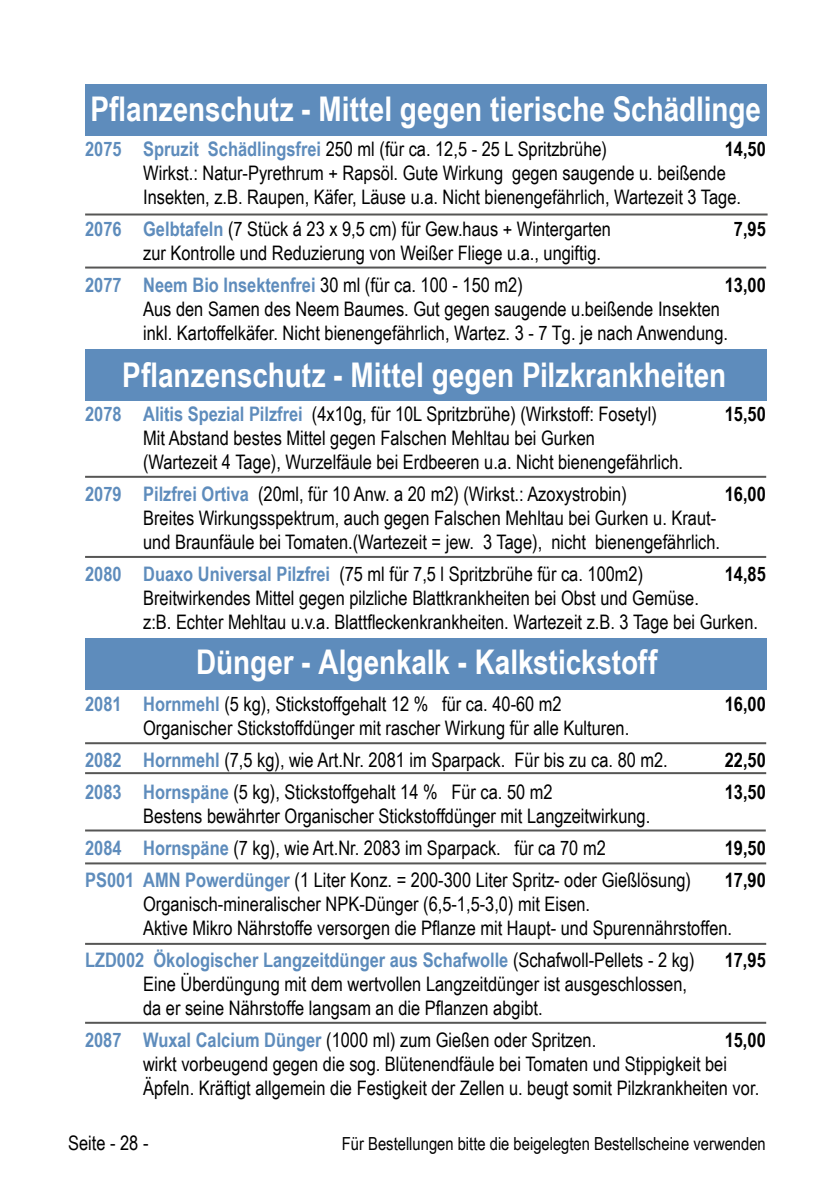
<style>
.page{position:relative;width:840px;height:1191px;background:#fff}
.page>*{position:absolute;margin:0;border:0;box-sizing:border-box;transform-origin:0 0}
.t1{font:700 34px "Arial Narrow";color:#fff}
.t2{font:20px/24px "Arial Narrow";color:#000}
.t3{font:700 20px "Arial Narrow";color:#5e8cbc}
.t4{font:700 20px "Arial Narrow";color:#000}
.t5{font:18px "Arial Narrow";color:#000}
.s1{font-weight:700;color:#5e8cbc}
.s2{font-weight:400;color:#000}
</style>
<div class="page">
<div style="left:85px;top:638px;width:680px;height:51px;background:#5e8cbc"></div>
<hr style="left:85px;top:1021px;width:680px;height:2px;background:#565655">
<hr style="left:85px;top:943px;width:680px;height:2px;background:#565655">
<hr style="left:85px;top:862px;width:680px;height:2px;background:#565655">
<div style="left:85px;top:85px;width:680px;height:51px;background:#5e8cbc"></div>
<hr style="left:85px;top:266px;width:680px;height:2px;background:#565655">
<div style="left:85px;top:349px;width:680px;height:51px;background:#5e8cbc"></div>
<hr style="left:85px;top:476px;width:680px;height:2px;background:#565655">
<hr style="left:85px;top:772px;width:680px;height:2px;background:#565655">
<hr style="left:85px;top:742px;width:680px;height:2px;background:#565655">
<hr style="left:85px;top:556px;width:680px;height:2px;background:#565655">
<hr style="left:85px;top:829px;width:680px;height:2px;background:#565655">
<hr style="left:85px;top:213px;width:682px;height:2px;background:#565655">
<h1 class="t1" style="left:90px;top:83px;width:672px">Pflanzenschutz - Mittel gegen tierische Schädlinge</h1>
<p class="t2" style="left:85px;top:136px;width:523px"><span class="s1">2075 Spruzit Schädlingsfrei</span> 250 ml (für ca. 12,5 - 25 L Spritzbrühe)</p>
<p class="t4" style="left:724px;top:134px;width:43px">14,50</p>
<p class="t2" style="left:143px;top:160px;width:599px">Wirkst.: Natur-Pyrethrum + Rapsöl. Gute Wirkung gegen saugende u. beißende<br>Insekten, z.B. Raupen, Käfer, Läuse u.a. Nicht bienengefährlich, Wartezeit 3 Tage.</p>
<p class="t2" style="left:85px;top:216px;width:527px"><span class="s1">2076 Gelbtafeln</span> (7 Stück á 23 x 9,5 cm) für Gew.haus + Wintergarten</p>
<p class="t4" style="left:733px;top:214px;width:33px">7,95</p>
<p class="t2" style="left:85px;top:236px;width:517px;line-height:32px;text-indent:58px">zur Kontrolle und Reduzierung von Weißer Fliege u.a., ungiftig.<br><span class="s1">2077 Neem Bio Insektenfrei</span> 30 ml (für ca. 100 - 150 m2)</p>
<p class="t4" style="left:724px;top:270px;width:43px">13,00</p>
<p class="t2" style="left:143px;top:296px;width:586px">Aus den Samen des Neem Baumes. Gut gegen saugende u.beißende Insekten inkl. Kartoffelkäfer. Nicht bienengefährlich, Wartez. 3 - 7 Tg. je nach Anwendung.</p>
<h1 class="t1" style="left:122px;top:349px;width:605px">Pflanzenschutz - Mittel gegen Pilzkrankheiten</h1>
<p class="t2" style="left:85px;top:401px;width:573px"><span class="s1">2078 Alitis Spezial Pilzfrei</span> (4x10g, für 10L Spritzbrühe) (Wirkstoff: Fosetyl)</p>
<p class="t4" style="left:724px;top:399px;width:43px">15,50</p>
<p class="t2" style="left:143px;top:425px;width:541px">Mit Abstand bestes Mittel gegen Falschen Mehltau bei Gurken<br>(Wartezeit 4 Tage), Wurzelfäule bei Erdbeeren u.a. Nicht bienengefährlich.</p>
<p class="t2" style="left:85px;top:481px;width:543px"><span class="s1">2079 Pilzfrei Ortiva</span> (20ml, für 10 Anw. a 20 m2) (Wirkst.: Azoxystrobin)</p>
<p class="t4" style="left:724px;top:479px;width:43px">16,00</p>
<p class="t2" style="left:143px;top:505px;width:578px">Breites Wirkungsspektrum, auch gegen Falschen Mehltau bei Gurken u. Kraut&shy;und Braunfäule bei Tomaten.(Wartezeit = jew. 3 Tage), nicht bienengefährlich.</p>
<p class="t2" style="left:85px;top:561px;width:559px"><span class="s1">2080 Duaxo Universal Pilzfrei</span> (75 ml für 7,5 l Spritzbrühe für ca. 100m2)</p>
<p class="t4" style="left:724px;top:559px;width:43px">14,85</p>
<p class="t2" style="left:143px;top:585px;width:616px">Breitwirkendes Mittel gegen pilzliche Blattkrankheiten bei Obst und Gemüse.<br>z:B. Echter Mehltau u.v.a. Blattfleckenkrankheiten. Wartezeit z.B. 3 Tage bei Gurken.</p>
<h1 class="t1" style="left:196px;top:636px;width:462px">Dünger - Algenkalk - Kalkstickstoff</h1>
<p class="t2" style="left:85px;top:691px;width:478px"><span class="s1">2081 Hornmehl</span> (5 kg), Stickstoffgehalt 12 % für ca. 40-60 m2</p>
<p class="t4" style="left:724px;top:688px;width:43px">16,00</p>
<p class="t2" style="left:85px;top:711px;width:584px;line-height:32px;text-indent:58px">Organischer Stickstoffdünger mit rascher Wirkung für alle Kulturen.<br><span class="s1">2082 Hornmehl</span> (7,5 kg), wie Art.Nr. 2081 im Sparpack. Für bis zu ca. 80 m2.</p>
<p class="t4" style="left:724px;top:744px;width:43px">22,50</p>
<p class="t2" style="left:85px;top:779px;width:469px"><span class="s1">2083 Hornspäne</span> (5 kg), Stickstoffgehalt 14 % Für ca. 50 m2</p>
<p class="t4" style="left:724px;top:776px;width:43px">13,50</p>
<p class="t2" style="left:85px;top:799px;width:566px;line-height:32px;text-indent:58px">Bestens bewährter Organischer Stickstoffdünger mit Langzeitwirkung.<br><span class="s1">2084 Hornspäne</span> (7 kg), wie Art.Nr. 2083 im Sparpack. für ca 70 m2</p>
<p class="t4" style="left:724px;top:832px;width:43px">19,50</p>
<p class="t2" style="left:85px;top:867px;width:607px"><span class="s1">PS001 AMN Powerdünger</span> (1 Liter Konz. = 200-300 Liter Spritz- oder Gießlösung)</p>
<p class="t4" style="left:724px;top:864px;width:43px">17,90</p>
<p class="t2" style="left:143px;top:891px;width:590px">Organisch-mineralischer NPK-Dünger (6,5-1,5-3,0) mit Eisen.<br>Aktive Mikro Nährstoffe versorgen die Pflanze mit Haupt- und Spurennährstoffen.</p>
<p class="t3" style="left:85px;top:944px;width:610px">LZD002 Ökologischer Langzeitdünger aus Schafwolle <span class="s2">(Schafwoll-Pellets - 2 kg)</span></p>
<p class="t4" style="left:724px;top:944px;width:43px">17,95</p>
<p class="t2" style="left:143px;top:971px;width:545px">Eine Überdüngung mit dem wertvollen Langzeitdünger ist ausgeschlossen, da er seine Nährstoffe langsam an die Pflanzen abgibt.</p>
<p class="t2" style="left:85px;top:1027px;width:512px"><span class="s1">2087 Wuxal Calcium Dünger</span> (1000 ml) zum Gießen oder Spritzen.</p>
<p class="t4" style="left:724px;top:1024px;width:43px">15,00</p>
<p class="t2" style="left:143px;top:1051px;width:617px">wirkt vorbeugend gegen die sog. Blütenendfäule bei Tomaten und Stippigkeit bei<br>Äpfeln. Kräftigt allgemein die Festigkeit der Zellen u. beugt somit Pilzkrankheiten vor.</p>
<p class="t2" style="left:68px;top:1130px;width:82px">Seite - 28 -</p>
<p class="t5" style="left:342px;top:1130px;width:425px">Für Bestellungen bitte die beigelegten Bestellscheine verwenden</p>
</div>
